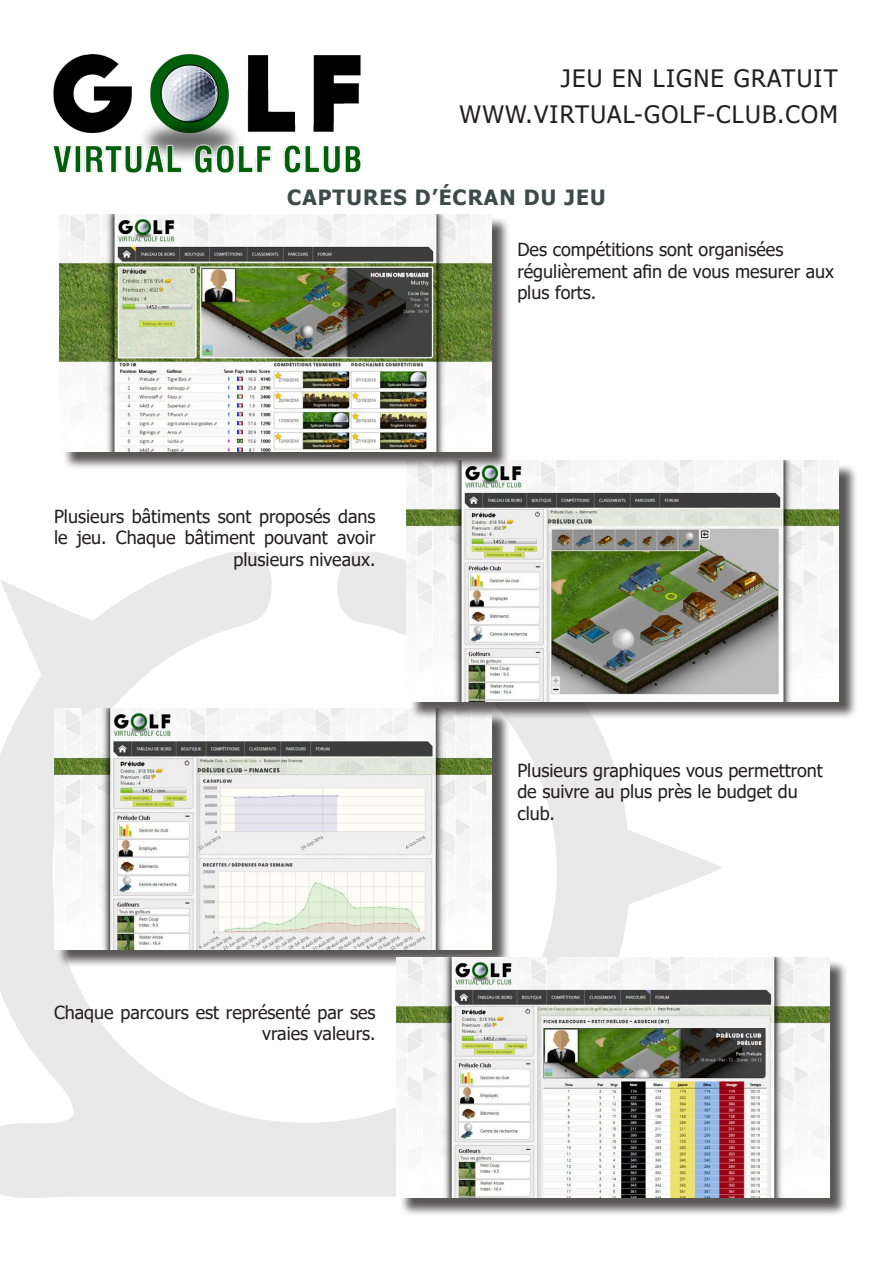
<style>
.page{position:relative;width:893px;height:1263px;background:#fff}
.page>*{position:absolute;margin:0;border:0;box-sizing:border-box;transform-origin:0 0}
.t1{font:24px/36px "Tahoma";letter-spacing:.05em;color:#231f20;text-align:right}
.Style_de_paragraphe{font:700 21px "Tahoma";letter-spacing:.05em;color:#3e4b49}
.t2{font:18px/21.6px "Tahoma";color:#231f20}
</style>
<div class="page">
<svg style="left:0;top:552px;width:722px;height:646px"></svg>
<img style="left:53px;top:54px;width:308px;height:119px">
<div style="left:56px;top:711px;width:454px;height:257px;background:#231f20;opacity:.75"></div>
<img style="left:54px;top:709px;width:438px;height:240px">
<div style="left:409px;top:463px;width:449px;height:257px;background:#231f20;opacity:.75"></div>
<img style="left:407px;top:461px;width:432px;height:240px">
<div style="left:399px;top:959px;width:449px;height:257px;background:#231f20;opacity:.75"></div>
<img style="left:397px;top:957px;width:432px;height:241px">
<div style="left:62px;top:216px;width:449px;height:255px;background:#231f20;opacity:.75"></div>
<img style="left:60px;top:214px;width:432px;height:238px">
<h1 class="t1" style="left:460px;top:61px;width:380px">JEU EN LIGNE GRATUIT<br>WWW.VIRTUAL-GOLF-CLUB.COM</h1>
<p class="Style_de_paragraphe" style="left:287px;top:182px;width:320px">CAPTURES D’ÉCRAN DU JEU</p>
<p class="t2" style="left:54px;top:506px;width:323px;text-align:right">Plusieurs bâtiments sont proposés dans le jeu. Chaque bâtiment pouvant avoir plusieurs niveaux.</p>
<p class="t2" style="left:54px;top:1002px;width:323px;text-align:right">Chaque parcours est représenté par ses vraies valeurs.</p>
<p class="t2" style="left:517px;top:240px;width:318px">Des compétitions sont organisées régulièrement afin de vous mesurer aux plus forts.</p>
<p class="t2" style="left:517px;top:760px;width:307px">Plusieurs graphiques vous permettront de suivre au plus près le budget du club.</p>
</div>
